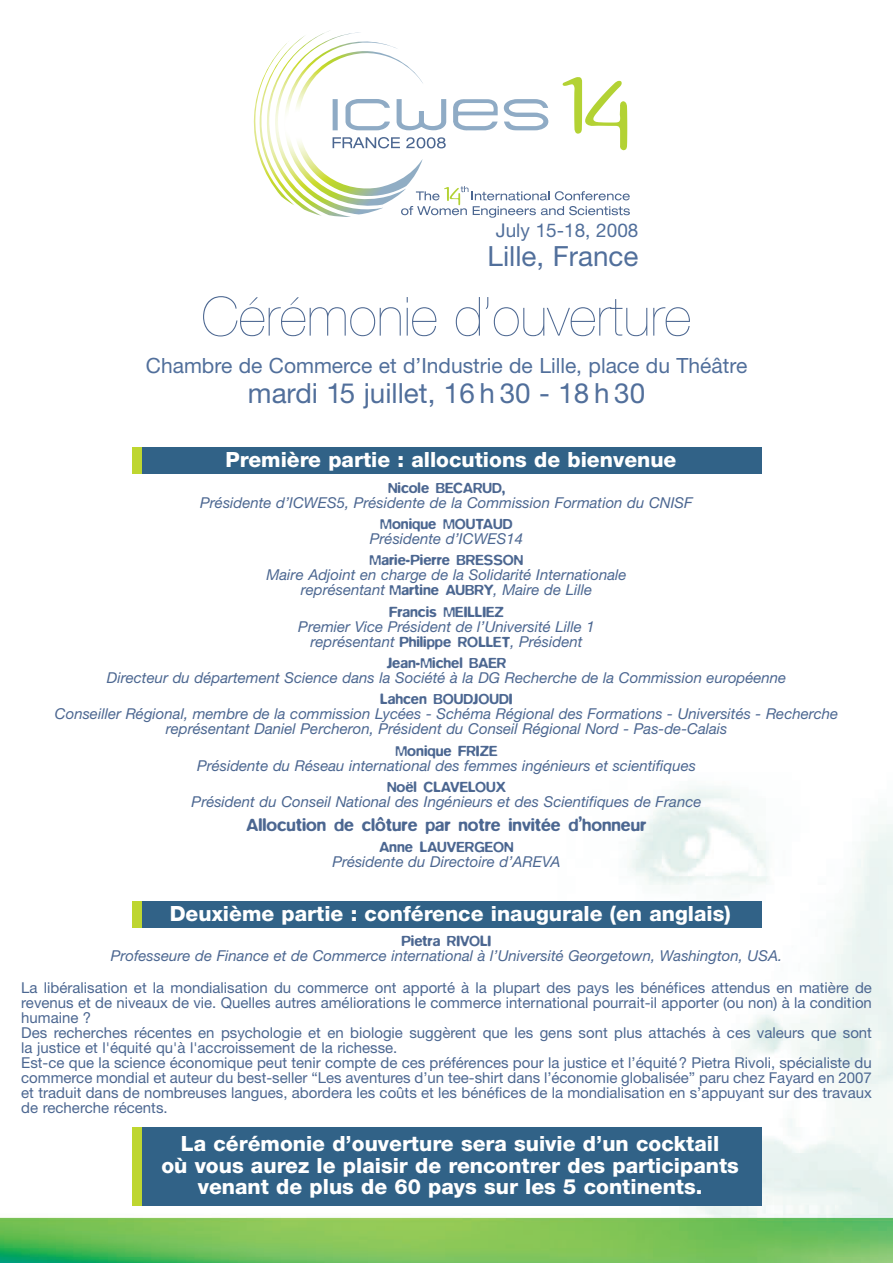
<style>
.page{position:relative;width:893px;height:1263px;background:#fff}
.page>*{position:absolute;margin:0;border:0;box-sizing:border-box;transform-origin:0 0}
.t1{font:200 54px "Helvetica Neue";color:#4c6791}
.t2{font:27.9px "Helvetica Neue";color:#516f9b}
.t3{font:800 21px/21.8px "Helvetica Neue";color:#fff;text-align:center}
.t4{font:21px "Helvetica Neue";color:#516f9b}
.t5{font:18.9px "Helvetica Neue";color:#516f9b}
.t6{font:500 18px "Blur";color:#4c6791}
.t7{font:italic 15px/15px "Helvetica Neue";color:#4c6791;text-align:center}
.t8{font:15px/15px "Helvetica Neue";color:#4c6791}
.t9{font:500 15px "Blur";color:#4c6791}
.s1{font-family:"Blur";font-weight:500;font-style:normal}
</style>
<div class="page">
<img style="left:0;top:120px;width:893px;height:1143px">
<svg style="left:254px;top:30px;width:376px;height:188px"></svg>
<div style="left:132px;top:447px;width:629px;height:26px;background:#316287"></div>
<div style="left:132px;top:447px;width:9px;height:26px;background:#bed630"></div>
<div style="left:132px;top:901px;width:629px;height:27px;background:#316287"></div>
<div style="left:132px;top:901px;width:9px;height:27px;background:#bed630"></div>
<div style="left:132px;top:1127px;width:629px;height:78px;background:#316287"></div>
<div style="left:132px;top:1127px;width:9px;height:78px;background:#bed630"></div>
<p class="t5" style="left:496px;top:224px;width:144px">July 15-18, 2008</p>
<h2 class="t2" style="left:488px;top:246px;width:152px">Lille, France</h2>
<h1 class="t1" style="left:202px;top:285px;width:491px">Cérémonie d’ouverture</h1>
<h3 class="t4" style="left:146px;top:358px;width:603px">Chambre de Commerce et d’Industrie de Lille, place du Théâtre</h3>
<h2 class="t2" style="left:248px;top:383px;width:399px">mardi 15 juillet, 16 h 30 - 18 h 30</h2>
<h3 class="t3" style="left:225px;top:450px;width:452px">Première partie : allocutions de bienvenue</h3>
<p class="t9" style="left:388px;top:479px;width:118px">Nicole BECARUD,</p>
<p class="t7" style="left:200px;top:496px;width:494px">Présidente d’ICWES5, Présidente de la Commission Formation du CNISF</p>
<p class="t9" style="left:380px;top:515px;width:134px">Monique MOUTAUD</p>
<p class="t7" style="left:370px;top:532px;width:155px">Présidente d’ICWES14</p>
<p class="t9" style="left:370px;top:551px;width:155px">Marie-Pierre BRESSON</p>
<p class="t7" style="left:266px;top:569px;width:362px">Maire Adjoint en charge de la Solidarité Internationale représentant <span class="s1">Martine AUBRY</span>, Maire de Lille</p>
<p class="t9" style="left:389px;top:603px;width:116px">Francis MEILLIEZ</p>
<p class="t7" style="left:298px;top:620px;width:298px">Premier Vice Président de l’Université Lille 1 représentant <span class="s1">Philippe ROLLET</span>, Président</p>
<p class="t9" style="left:387px;top:654px;width:121px">Jean-Michel BAER</p>
<p class="t7" style="left:107px;top:672px;width:681px">Directeur du département Science dans la Société à la DG Recherche de la Commission européenne</p>
<p class="t9" style="left:380px;top:690px;width:134px">Lahcen BOUDJOUDI</p>
<p class="t7" style="left:55px;top:708px;width:785px">Conseiller Régional, membre de la commission Lycées - Schéma Régional des Formations - Universités - Recherche représentant Daniel Percheron, Président du Conseil Régional Nord - Pas-de-Calais</p>
<p class="t9" style="left:395px;top:742px;width:103px">Monique FRIZE</p>
<p class="t7" style="left:197px;top:759px;width:501px">Présidente du Réseau international des femmes ingénieurs et scientifiques</p>
<p class="t9" style="left:387px;top:778px;width:120px">Noël CLAVELOUX</p>
<p class="t7" style="left:192px;top:796px;width:511px">Président du Conseil National des Ingénieurs et des Scientifiques de France</p>
<p class="t6" style="left:247px;top:814px;width:401px">Allocution de clôture par notre invitée d’honneur</p>
<p class="t9" style="left:379px;top:838px;width:136px">Anne LAUVERGEON</p>
<p class="t7" style="left:332px;top:856px;width:230px">Présidente du Directoire d’AREVA</p>
<h3 class="t3" style="left:170px;top:905px;width:562px">Deuxième partie : conférence inaugurale (en anglais)</h3>
<p class="t9" style="left:402px;top:932px;width:91px">Pietra RIVOLI</p>
<p class="t7" style="left:111px;top:949px;width:673px">Professeure de Finance et de Commerce international à l’Université Georgetown, Washington, USA.</p>
<p class="t8" style="left:21px;top:981px;width:852px">La libéralisation et la mondialisation du commerce ont apporté à la plupart des pays les bénéfices attendus en matière de revenus et de niveaux de vie. Quelles autres améliorations le commerce international pourrait-il apporter (ou non) à la condition humaine ?<br>Des recherches récentes en psychologie et en biologie suggèrent que les gens sont plus attachés à ces valeurs que sont la justice et l'équité qu'à l'accroissement de la richesse.<br>Est-ce que la science économique peut tenir compte de ces préférences pour la justice et l’équité? Pietra Rivoli, spécialiste du commerce mondial et auteur du best-seller “Les aventures d’un tee-shirt dans l’économie globalisée” paru chez Fayard en 2007 et traduit dans de nombreuses langues, abordera les coûts et les bénéfices de la mondialisation en s’appuyant sur des travaux de recherche récents.</p>
<h3 class="t3" style="left:161px;top:1134px;width:579px">La cérémonie d’ouverture sera suivie d’un cocktail<br>où vous aurez le plaisir de rencontrer des participants venant de plus de 60 pays sur les 5 continents.</h3>
</div>
